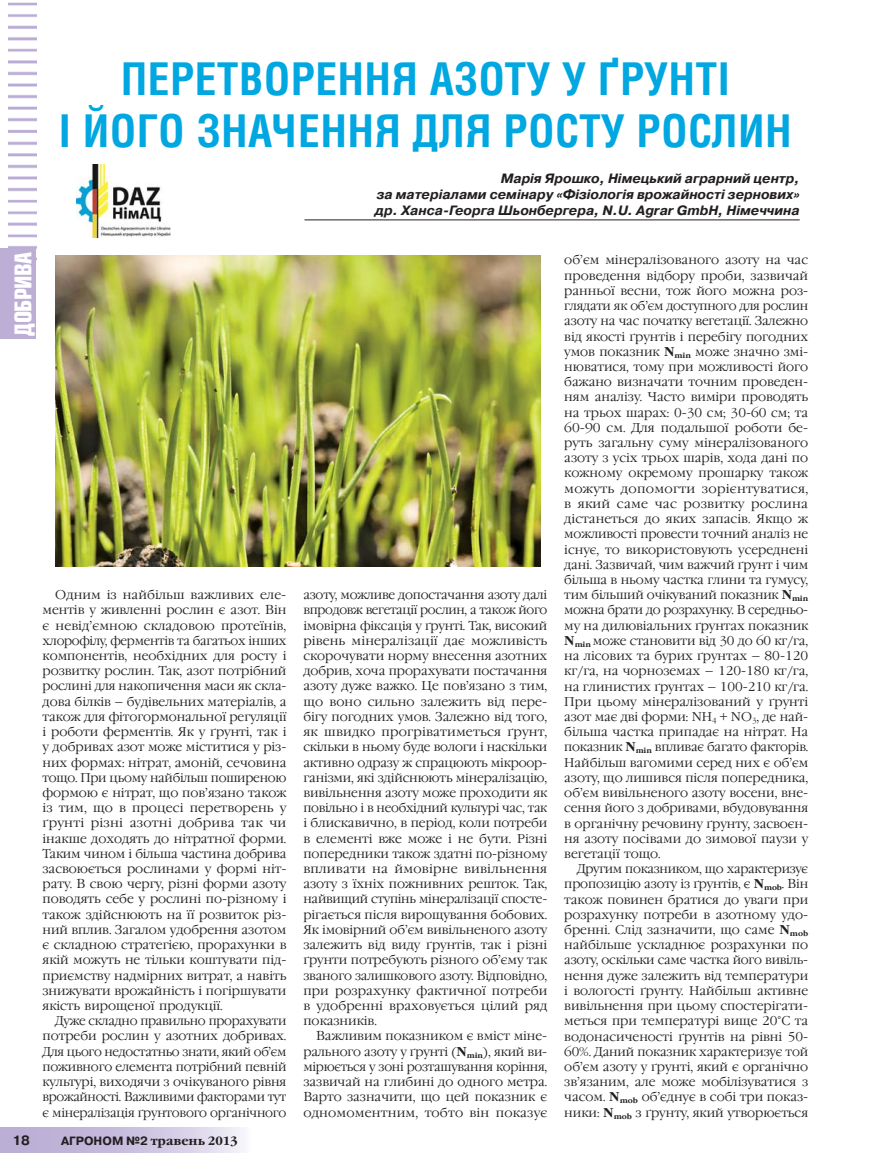
<style>
.page{position:relative;width:872px;height:1170px;background:#fff}
.page>*{position:absolute;margin:0;border:0;box-sizing:border-box;transform-origin:0 0}
.t1{font:700 43.5px/52.2px "AG Letterica Condensed";letter-spacing:.01em;color:#00a7e1;text-align:center}
.t2{font:700 22.5px "Europe Cond";letter-spacing:-.02em;color:#fff}
.t3{font:italic 700 13.5px/16.2px "Pragmatica C";color:#231f20;text-align:justify}
.t4{font:700 13.5px "Pragmatica C";color:#231f20}
.t5{font:300 12.6px/15.1px "Garamond C";color:#231f20;text-align:justify}
.t6{font:700 12px "Garamond C";color:#231f20}
.s1{font-family:"Pragmatica C"}
.s2{font-weight:700}
</style>
<div class="page">
<div style="left:0;top:1127px;width:251px;height:25px;background:linear-gradient(to right,#b1a2cf,#ece9f4)"></div>
<div style="left:0;top:248px;width:36px;height:91px;background:#bcaed5"></div>
<hr style="left:304px;top:219px;width:495px;height:1px;background:#231f20">
<img style="left:56px;top:256px;width:484px;height:310px">
<img style="left:77px;top:165px;width:93px;height:73px">
<h1 class="t1" style="left:59px;top:52px;width:734px">ПЕРЕТВОРЕННЯ АЗОТУ У ҐРУНТІ<br>І ЙОГО ЗНАЧЕННЯ ДЛЯ РОСТУ РОСЛИН</h1>
<p class="t3" style="left:375px;top:170px;width:426px;text-indent:126px">Марія Ярошко, Німецький аграрний центр, за матеріалами семінару «Фізіологія врожайності зернових» др. Ханса-Георга Шьонбергера, N.U. Agrar GmbH, Німеччина</p>
<h2 class="t2" style="left:8px;top:335px;width:86px;rotate:-90deg">ДОБРИВА</h2>
<p class="t5" style="left:43px;top:588px;width:245px;text-indent:13px">Одним із найбільш важливих еле&shy;ментів у живленні рослин є азот. Він є невід’ємною складовою протеїнів, хлорофілу, ферментів та багатьох інших компонентів, необхідних для росту і розвитку рослин. Так, азот потрібний рослині для накопичення маси як скла&shy;дова білків – будівельних матеріалів, а також для фітогормональної регуляції і роботи ферментів. Як у ґрунті, так і у добривах азот може міститися у різ&shy;них формах: нітрат, амоній, сечовина тощо. При цьому найбільш поширеною формою є нітрат, що пов’язано також із тим, що в процесі перетворень у ґрунті різні азотні добрива так чи інакше доходять до нітратної форми.<br>Таким чином і більша частина добрива засвоюється рослинами у формі ніт&shy;рату. В свою чергу, різні форми азоту поводять себе у рослині по-різному і також здійснюють на її розвиток різ&shy;ний вплив. Загалом удобрення азотом є складною стратегією, прорахунки в якій можуть не тільки коштувати під&shy;приємству надмірних витрат, а навіть знижувати врожайність і погіршувати якість вирощеної продукції.</p>
<p class="t5" style="left:43px;top:1014px;width:245px;text-indent:13px">Дуже складно правильно прорахувати потреби рослин у азотних добривах.<br>Для цього недостатньо знати, який об’єм поживного елемента потрібний певній культурі, виходячи з очікуваного рівня врожайності. Важливими факторами тут є мінералізація ґрунтового органічного</p>
<p class="t4" style="left:12px;top:1133px;width:19px">18</p>
<p class="t6" style="left:61px;top:1133px;width:178px"><span class="s1">АГРОНОМ №2</span> травень 2013</p>
<p class="t5" style="left:303px;top:588px;width:245px">азоту, можливе допостачання азоту далі впродовж вегетації рослин, а також його імовірна фіксація у ґрунті. Так, високий рівень мінералізації дає можливість скорочувати норму внесення азотних добрив, хоча прорахувати постачання азоту дуже важко. Це пов’язано з тим, що воно сильно залежить від пере&shy;бігу погодних умов. Залежно від того, як швидко прогріватиметься ґрунт, скільки в ньому буде вологи і наскільки активно одразу ж спрацюють мікроор&shy;ганізми, які здійснюють мінералізацію, вивільнення азоту може проходити як повільно і в необхідний культурі час, так і блискавично, в період, коли потреби в елементі вже може і не бути. Різні попередники також здатні по-різному впливати на ймовірне вивільнення азоту з їхніх пожнивних решток. Так, найвищий ступінь мінералізації спосте&shy;рігається після вирощування бобових.<br>Як імовірний об’єм вивільненого азоту залежить від виду ґрунтів, так і різні ґрунти потребують різного об’єму так званого залишкового азоту. Відповідно, при розрахунку фактичної потреби в удобренні враховується цілий ряд показників.</p>
<p class="t5" style="left:303px;top:1029px;width:245px;text-indent:13px">Важливим показником є вміст міне&shy;рального азоту у ґрунті (<span class="s2">N</span><sub>min</sub>), який ви&shy;мірюється у зоні розташування коріння, зазвичай на глибині до одного метра.<br>Варто зазначити, що цей показник є одномоментним, тобто він показує</p>
<p class="t5" style="left:564px;top:254px;width:245px">об’єм мінералізованого азоту на час проведення відбору проби, зазвичай ранньої весни, тож його можна роз&shy;глядати як об’єм доступного для рослин азоту на час початку вегетації. Залежно від якості ґрунтів і перебігу погодних умов показник <span class="s2">N</span><sub>min</sub> може значно змі&shy;нюватися, тому при можливості його бажано визначати точним проведен&shy;ням аналізу. Часто виміри проводять на трьох шарах: 0-30 см; 30-60 см; та 60-90 см. Для подальшої роботи бе&shy;руть загальну суму мінералізованого азоту з усіх трьох шарів, хода дані по кожному окремому прошарку також можуть допомогти зорієнтуватися, в який саме час розвитку рослина дістанеться до яких запасів. Якщо ж можливості провести точний аналіз не існує, то використовують усереднені дані. Зазвичай, чим важчий ґрунт і чим більша в ньому частка глини та гумусу, тим більший очікуваний показник <span class="s2">N</span><sub>min </sub>можна брати до розрахунку. В середньо&shy;му на дилювіальних ґрунтах показник <span class="s2">N</span><sub>min</sub> може становити від 30 до 60 кг/га, на лісових та бурих ґрунтах – 80-120 кг/га, на чорноземах – 120-180 кг/га, на глинистих ґрунтах – 100-210 кг/га.<br>При цьому мінералізований у ґрунті азот має дві форми: NH<sub>4</sub> + NO<sub>3</sub>, де най&shy;більша частка припадає на нітрат. На показник <span class="s2">N</span><sub>min</sub> впливає багато факторів.<br>Найбільш вагомими серед них є об’єм азоту, що лишився після попередника, об’єм вивільненого азоту восени, вне&shy;сення його з добривами, вбудовування в органічну речовину ґрунту, засвоєн&shy;ня азоту посівами до зимової паузи у вегетації тощо.</p>
<p class="t5" style="left:564px;top:862px;width:245px;text-indent:13px">Другим показником, що характеризує пропозицію азоту із ґрунтів, є <span class="s2">N</span><sub>mob</sub>. Він також повинен братися до уваги при розрахунку потреби в азотному удо&shy;бренні. Слід зазначити, що саме <span class="s2">N</span><sub>mob </sub>найбільше ускладнює розрахунки по азоту, оскільки саме частка його вивіль&shy;нення дуже залежить від температури і вологості ґрунту. Найбільш активне вивільнення при цьому спостерігати&shy;меться при температурі вище 20°С та водонасиченості ґрунтів на рівні 50- 60%. Даний показник характеризує той об’єм азоту у ґрунті, який є органічно зв’язаним, але може мобілізуватися з часом. <span class="s2">N</span><sub>mob</sub> об’єднує в собі три показ&shy;ники: <span class="s2">N</span><sub>mob</sub> з ґрунту, який утворюється</p>
</div>
